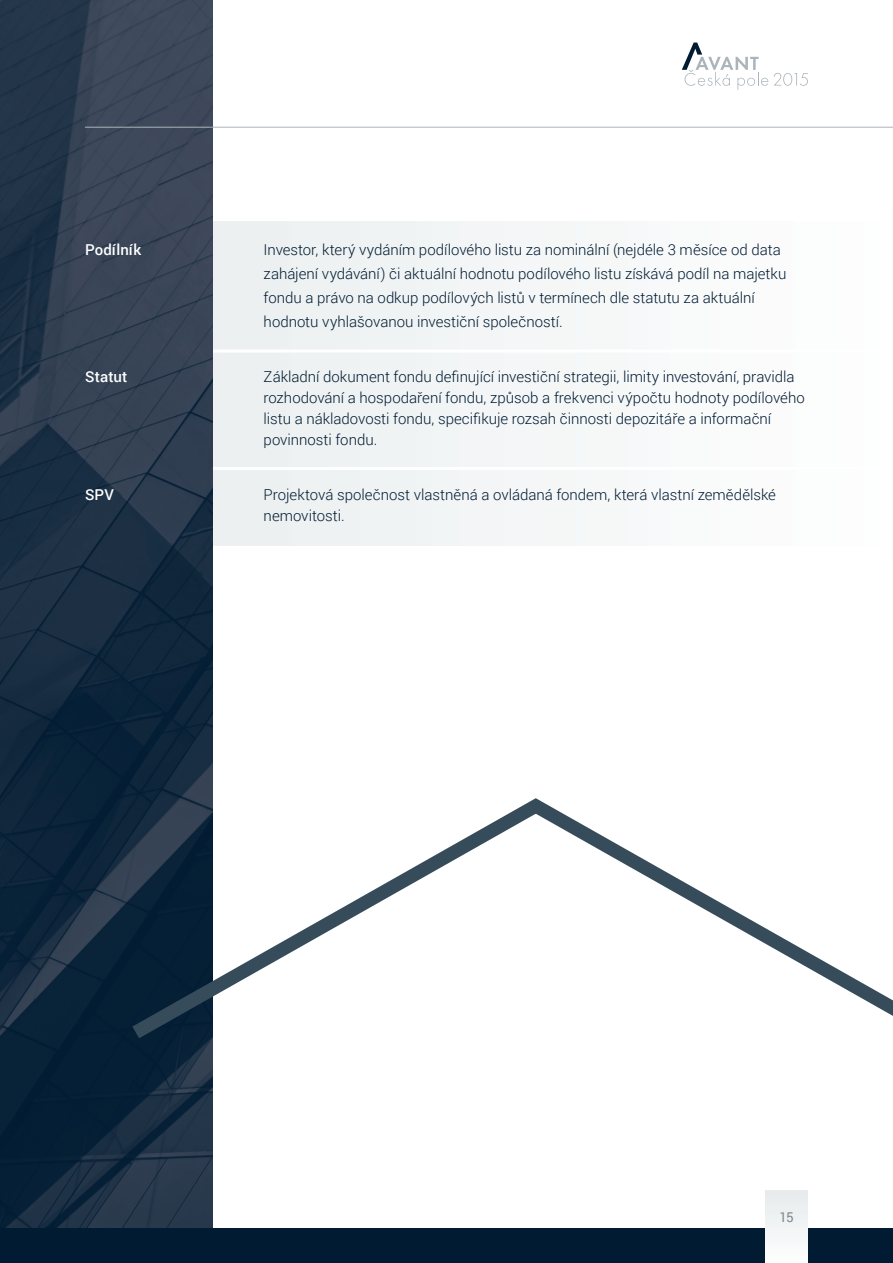
<style>
.page{position:relative;width:893px;height:1263px;background:#fff}
.page>*{position:absolute;margin:0;border:0;box-sizing:border-box;transform-origin:0 0}
.t1{font:300 15px/21px "Roboto";color:#001b32}
.t2{font:500 15px "Roboto";letter-spacing:.005em;color:#fff}
.t3{font:13.5px "Roboto";color:#7c8892}
</style>
<div class="page">
<svg style="left:682px;top:43px;width:86px;height:47px"></svg>
<svg style="left:774px;top:73px;width:34px;height:13px"></svg>
<div style="left:0;top:221px;width:893px;height:324px;background:#f5f7f7"></div>
<hr style="left:208px;top:350px;width:685px;height:3px;background:#fff">
<hr style="left:208px;top:467px;width:685px;height:3px;background:#fff">
<img style="left:0;top:0;width:213px;height:1229px">
<svg style="left:117px;top:790px;width:776px;height:261px"></svg>
<div style="left:0;top:1229px;width:893px;height:34px;background:#001b32"></div>
<div style="left:765px;top:1191px;width:43px;height:72px;background:#f2f5f5"></div>
<hr style="left:85px;top:127px;width:808px;height:1px;background:#abb4ba">
<p class="t2" style="left:85px;top:239px;width:58px">Podílník</p>
<p class="t1" style="left:264px;top:237px;width:524px;line-height:24px">Investor, který vydáním podílového listu za nominální (nejdéle 3 měsíce od data zahájení vydávání) či aktuální hodnotu podílového listu získává podíl na majetku fondu a právo na odkup podílových listů v termínech dle statutu za aktuální hodnotu vyhlašovanou investiční společností.</p>
<p class="t2" style="left:85px;top:366px;width:44px">Statut</p>
<p class="t1" style="left:264px;top:366px;width:543px">Základní dokument fondu definující investiční strategii, limity investování, pravidla rozhodování a hospodaření fondu, způsob a frekvenci výpočtu hodnoty podílového listu a nákladovosti fondu, specifikuje rozsah činnosti depozitáře a informační povinnosti fondu.</p>
<p class="t2" style="left:85px;top:484px;width:30px">SPV</p>
<p class="t1" style="left:264px;top:484px;width:514px">Projektová společnost vlastněná a ovládaná fondem, která vlastní zemědělské nemovitosti.</p>
<p class="t3" style="left:779px;top:1207px;width:16px">15</p>
</div>
